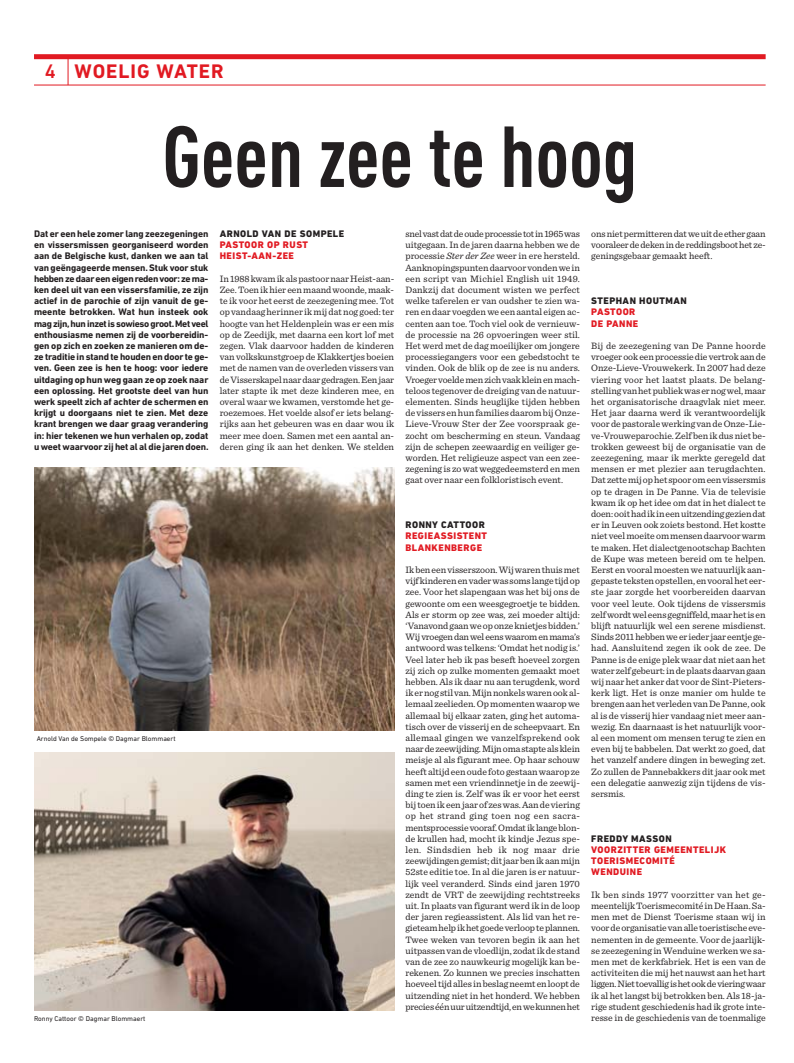
<style>
.page{position:relative;width:794px;height:1063px;background:#fff}
.page>*{position:absolute;margin:0;border:0;box-sizing:border-box;transform-origin:0 0}
.t1{font:700 85px "DIN Cond";color:#231f20}
.t2{font:700 20px "DIN Next LT Pro";letter-spacing:.05em;color:#e11a22}
.t3{font:9.7px/11.2px "Sentinel";color:#231f20;text-align:justify}
.t4{font:700 9.7px/11.2px "DIN Next LT Pro";letter-spacing:-.015em;color:#231f20;text-align:justify}
.t5{font:800 9.7px/11.2px "DIN Next LT Pro";letter-spacing:.05em;color:#e11a22}
.t6{font:800 9.7px "DIN Next LT Pro";letter-spacing:.05em;color:#231f20}
.t7{font:7px "DIN Next LT Pro";color:#231f20}
.s1{font-weight:500}
.s2{font-style:italic}
</style>
<div class="page">
<div style="left:34px;top:54px;width:731px;height:5px;background:#e11a22"></div>
<hr style="left:34px;top:85px;width:731px;height:1px;background:#e11a22">
<svg style="left:68px;top:59px;width:1px;height:26px"></svg>
<img style="left:34px;top:467px;width:360px;height:263px">
<img style="left:34px;top:752px;width:360px;height:258px">
<h2 class="t2" style="left:45px;top:65px;width:180px"><span class="s1">4</span> WOELIG WATER</h2>
<h1 class="t1" style="left:162px;top:126px;width:476px">Geen zee te hoog</h1>
<p class="t4" style="left:34px;top:229px;width:176px">Dat er een hele zomer lang zeezegeningen en vissersmissen georganiseerd worden aan de Belgische kust, danken we aan tal van geëngageerde mensen. Stuk voor stuk hebben ze daar een eigen reden voor: ze ma&shy;ken deel uit van een vissersfamilie, ze zijn actief in de parochie of zijn vanuit de ge&shy;meente betrokken. Wat hun insteek ook mag zijn, hun inzet is sowieso groot. Met veel enthousiasme nemen zij de voorbereidin&shy;gen op zich en zoeken ze manieren om de&shy;ze traditie in stand te houden en door te ge&shy;ven. Geen zee is hen te hoog: voor iedere uitdaging op hun weg gaan ze op zoek naar een oplossing. Het grootste deel van hun werk speelt zich af achter de schermen en krijgt u doorgaans niet te zien. Met deze krant brengen we daar graag verandering in: hier tekenen we hun verhalen op, zodat u weet waarvoor zij het al al die jaren doen.</p>
<p class="t3" style="left:405px;top:229px;width:176px">snel vast dat de oude processie tot in 1965 was uitgegaan. In de jaren daarna hebben we de processie <span class="s2">Ster der Zee</span> weer in ere hersteld.<br>Aanknopingspunten daarvoor vonden we in een script van Michiel English uit 1949.<br>Dankzij dat document wisten we perfect welke taferelen er van oudsher te zien wa&shy;ren en daar voegden we een aantal eigen ac&shy;centen aan toe. Toch viel ook de vernieuw&shy;de processie na 26 opvoeringen weer stil.<br>Het werd met de dag moeilijker om jongere processiegangers voor een gebedstocht te vinden. Ook de blik op de zee is nu anders.<br>Vroeger voelde men zich vaak klein en mach&shy;teloos tegenover de dreiging van de natuur&shy;elementen. Sinds heuglijke tijden hebben de vissers en hun families daarom bij Onze-Lieve-Vrouw Ster der Zee voorspraak ge&shy;zocht om bescherming en steun. Vandaag zijn de schepen zeewaardig en veiliger ge&shy;worden. Het religieuze aspect van een zee&shy;zegening is zo wat weggedeemsterd en men gaat over naar een folkloristisch event.</p>
<p class="t6" style="left:405px;top:522px;width:81px">RONNY CATTOOR</p>
<p class="t5" style="left:405px;top:531px;width:83px">REGIEASSISTENT<br>BLANKENBERGE</p>
<p class="t3" style="left:405px;top:565px;width:176px">Ik ben een visserszoon. Wij waren thuis met vijf kinderen en vader was soms lange tijd op zee. Voor het slapengaan was het bij ons de gewoonte om een weesgegroetje te bidden.<br>Als er storm op zee was, zei moeder altijd: ‘Vanavond gaan we op onze knietjes bidden.’ Wij vroegen dan wel eens waarom en mama’s antwoord was telkens: ‘Omdat het nodig is.’ Veel later heb ik pas beseft hoeveel zorgen zij zich op zulke momenten gemaakt moet hebben. Als ik daar nu aan terugdenk, word ik er nog stil van. Mijn nonkels waren ook al&shy;lemaal zeelieden. Op momenten waarop we allemaal bij elkaar zaten, ging het automa&shy;tisch over de visserij en de scheepvaart. En allemaal gingen we vanzelfsprekend ook naar de zeewijding. Mijn oma stapte als klein meisje al als figurant mee. Op haar schouw heeft altijd een oude foto gestaan waarop ze samen met een vriendinnetje in de zeewij&shy;ding te zien is. Zelf was ik er voor het eerst bij toen ik een jaar of zes was. Aan de viering op het strand ging toen nog een sacra&shy;mentsprocessie vooraf. Omdat ik lange blon&shy;de krullen had, mocht ik kindje Jezus spe&shy;len. Sindsdien heb ik nog maar drie zeewijdingen gemist; dit jaar ben ik aan mijn 52ste editie toe. In al die jaren is er natuur&shy;lijk veel veranderd. Sinds eind jaren 1970 zendt de VRT de zeewijding rechtstreeks uit. In plaats van figurant werd ik in de loop der jaren regieassistent. Als lid van het re&shy;gieteam help ik het goede verloop te plannen.<br>Twee weken van tevoren begin ik aan het uitpassen van de vloedlijn, zodat ik de stand van de zee zo nauwkeurig mogelijk kan be&shy;rekenen. Zo kunnen we precies inschatten hoeveel tijd alles in beslag neemt en loopt de uitzending niet in het honderd. We hebben precies één uur uitzendtijd, en we kunnen het</p>
<p class="t6" style="left:220px;top:230px;width:126px">ARNOLD VAN DE SOMPELE</p>
<p class="t5" style="left:220px;top:240px;width:90px">PASTOOR OP RUST<br>HEIST-AAN-ZEE</p>
<p class="t3" style="left:220px;top:274px;width:176px">In 1988 kwam ik als pastoor naar Heist-aan-Zee. Toen ik hier een maand woonde, maak&shy;te ik voor het eerst de zeezegening mee. Tot op vandaag herinner ik mij dat nog goed: ter hoogte van het Heldenplein was er een mis op de Zeedijk, met daarna een kort lof met zegen. Vlak daarvoor hadden de kinderen van volkskunstgroep de Klakkertjes boeien met de namen van de overleden vissers van de Visserskapel naar daar gedragen. Een jaar later stapte ik met deze kinderen mee, en overal waar we kwamen, verstomde het ge&shy;roezemoes. Het voelde alsof er iets belang&shy;rijks aan het gebeuren was en daar wou ik meer mee doen. Samen met een aantal an&shy;deren ging ik aan het denken. We stelden</p>
<p class="t3" style="left:591px;top:229px;width:176px">ons niet permitteren dat we uit de ether gaan vooraleer de deken in de reddingsboot het ze&shy;geningsgebaar gemaakt heeft.</p>
<p class="t6" style="left:591px;top:298px;width:97px">STEPHAN HOUTMAN</p>
<p class="t5" style="left:591px;top:307px;width:49px">PASTOOR<br>DE PANNE</p>
<p class="t3" style="left:591px;top:341px;width:176px">Bij de zeezegening van De Panne hoorde vroeger ook een processie die vertrok aan de Onze-Lieve-Vrouwekerk. In 2007 had deze viering voor het laatst plaats. De belang&shy;stelling van het publiek was er nog wel, maar het organisatorische draagvlak niet meer.<br>Het jaar daarna werd ik verantwoordelijk voor de pastorale werking van de Onze-Lie&shy;ve-Vrouweparochie. Zelf ben ik dus niet be&shy;trokken geweest bij de organisatie van de zeezegening, maar ik merkte geregeld dat mensen er met plezier aan terugdachten.<br>Dat zette mij op het spoor om een vissersmis op te dragen in De Panne. Via de televisie kwam ik op het idee om dat in het dialect te doen: ooit had ik in een uitzending gezien dat er in Leuven ook zoiets bestond. Het kostte niet veel moeite om mensen daarvoor warm te maken. Het dialectgenootschap Bachten de Kupe was meteen bereid om te helpen.<br>Eerst en vooral moesten we natuurlijk aan&shy;gepaste teksten opstellen, en vooral het eer&shy;ste jaar zorgde het voorbereiden daarvan voor veel leute. Ook tijdens de vissersmis zelf wordt wel eens gegniffeld, maar het is en blijft natuurlijk wel een serene misdienst.<br>Sinds 2011 hebben we er ieder jaar eentje ge&shy;had. Aansluitend zegen ik ook de zee. De Panne is de enige plek waar dat niet aan het water zelf gebeurt: in de plaats daarvan gaan wij naar het anker dat voor de Sint-Pieters&shy;kerk ligt. Het is onze manier om hulde te brengen aan het verleden van De Panne, ook al is de visserij hier vandaag niet meer aan&shy;wezig. En daarnaast is het natuurlijk voor&shy;al een moment om mensen terug te zien en even bij te babbelen. Dat werkt zo goed, dat het vanzelf andere dingen in beweging zet.<br>Zo zullen de Pannebakkers dit jaar ook met een delegatie aanwezig zijn tijdens de vis&shy;sersmis.</p>
<p class="t6" style="left:591px;top:835px;width:82px">FREDDY MASSON</p>
<p class="t5" style="left:591px;top:845px;width:136px">VOORZITTER GEMEENTELIJK<br>TOERISMECOMITÉ<br>WENDUINE</p>
<p class="t3" style="left:591px;top:890px;width:176px">Ik ben sinds 1977 voorzitter van het ge&shy;meentelijk Toerismecomité in De Haan. Sa&shy;men met de Dienst Toerisme staan wij in voor de organisatie van alle toeristische eve&shy;nementen in de gemeente. Voor de jaarlijk&shy;se zeezegening in Wenduine werken we sa&shy;men met de kerkfabriek. Het is een van de activiteiten die mij het nauwst aan het hart liggen. Niet toevallig is het ook de viering waar ik al het langst bij betrokken ben. Als 18-ja&shy;rige student geschiedenis had ik grote inte-</p>
<p class="t7" style="left:37px;top:736px;width:140px">Arnold Van de Sompele © Dagmar Blommaert</p>
<p class="t7" style="left:34px;top:1016px;width:113px">Ronny Cattoor © Dagmar Blommaert</p>
<p class="t3" style="left:591px;top:1013px;width:176px">resse in de geschiedenis van de toenmalige</p>
</div>
